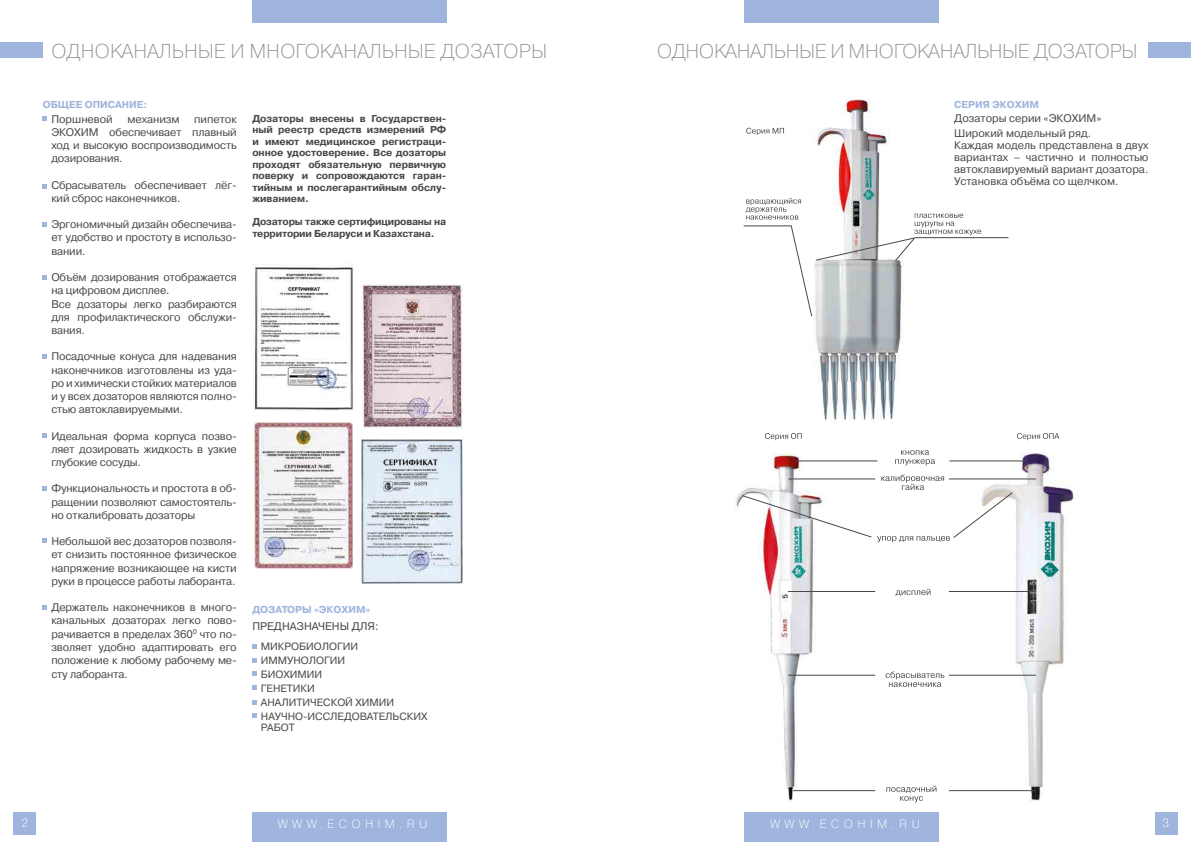
<style>
.page{position:relative;width:1191px;height:842px;background:#fff}
.page>*{position:absolute;margin:0;border:0;box-sizing:border-box;transform-origin:0 0}
.t1{font:20px "Pragmatica Light C";letter-spacing:-.02em;color:#919291}
.t2{font:20px "Pragmatica Light C";color:#919291}
.t3{font:12px "Pragmatica Light C";letter-spacing:.36em;color:#fff}
.t4{font:11px/13.2px "Pragmatica C";letter-spacing:-.01em;color:#484847;text-align:justify}
.t5{font:10.5px/14px "Pragmatica C";color:#484847}
.t6{font:700 10px/11.5px "Pragmatica C";letter-spacing:-.02em;color:#484847;text-align:justify}
.t7{font:700 10px "Pragmatica C";color:#9fb5de}
</style>
<div class="page">
<div style="left:744px;top:0;width:195px;height:23px;background:#9fb5de"></div>
<div style="left:744px;top:812px;width:195px;height:30px;background:#9fb5de"></div>
<div style="left:252px;top:0;width:194px;height:23px;background:#9fb5de"></div>
<div style="left:252px;top:812px;width:194px;height:30px;background:#9fb5de"></div>
<div style="left:14px;top:812px;width:22px;height:22px;background:#9fb5de"></div>
<div style="left:1154px;top:812px;width:23px;height:22px;background:#9fb5de"></div>
<img style="left:815px;top:99px;width:87px;height:323px">
<img style="left:735px;top:453px;width:129px;height:348px">
<img style="left:958px;top:452px;width:116px;height:350px">
<svg style="left:746px;top:128px;width:38px;height:7px"></svg>
<svg style="left:765px;top:433px;width:36px;height:7px"></svg>
<svg style="left:895px;top:450px;width:40px;height:15px"></svg>
<svg style="left:1017px;top:433px;width:42px;height:7px"></svg>
<svg style="left:895px;top:589px;width:35px;height:7px"></svg>
<svg style="left:885px;top:671px;width:59px;height:16px"></svg>
<svg style="left:886px;top:785px;width:50px;height:17px"></svg>
<svg style="left:743px;top:198px;width:265px;height:119px"></svg>
<svg style="left:742px;top:495px;width:129px;height:42px"></svg>
<hr style="left:949px;top:461px;width:78px;height:1px;background:#484847">
<svg style="left:877px;top:474px;width:135px;height:68px"></svg>
<div style="left:1148px;top:43px;width:43px;height:15px;background:#9fb5de"></div>
<hr style="left:795px;top:461px;width:82px;height:1px;background:#484847">
<hr style="left:788px;top:479px;width:87px;height:1px;background:#484847">
<hr style="left:949px;top:479px;width:87px;height:1px;background:#484847">
<hr style="left:788px;top:591px;width:87px;height:1px;background:#484847">
<hr style="left:949px;top:591px;width:87px;height:1px;background:#484847">
<hr style="left:788px;top:675px;width:87px;height:1px;background:#484847">
<hr style="left:949px;top:675px;width:87px;height:1px;background:#484847">
<hr style="left:793px;top:790px;width:82px;height:1px;background:#484847">
<hr style="left:949px;top:790px;width:87px;height:1px;background:#484847">
<img style="left:362px;top:440px;width:100px;height:143px">
<div style="left:0;top:43px;width:43px;height:15px;background:#9fb5de"></div>
<svg style="left:43px;top:116px;width:4px;height:4px"></svg>
<svg style="left:43px;top:184px;width:4px;height:4px"></svg>
<svg style="left:43px;top:222px;width:4px;height:4px"></svg>
<svg style="left:43px;top:275px;width:4px;height:4px"></svg>
<svg style="left:43px;top:354px;width:4px;height:5px"></svg>
<svg style="left:43px;top:433px;width:4px;height:4px"></svg>
<svg style="left:43px;top:486px;width:4px;height:5px"></svg>
<svg style="left:43px;top:538px;width:4px;height:5px"></svg>
<svg style="left:43px;top:605px;width:4px;height:4px"></svg>
<img style="left:254px;top:263px;width:99px;height:149px">
<img style="left:362px;top:284px;width:100px;height:144px">
<img style="left:255px;top:422px;width:97px;height:146px">
<svg style="left:252px;top:644px;width:5px;height:5px"></svg>
<svg style="left:252px;top:658px;width:5px;height:5px"></svg>
<svg style="left:252px;top:671px;width:5px;height:5px"></svg>
<svg style="left:252px;top:685px;width:5px;height:5px"></svg>
<svg style="left:252px;top:700px;width:5px;height:4px"></svg>
<svg style="left:252px;top:714px;width:5px;height:4px"></svg>
<h1 class="t2" style="left:51px;top:40px;width:498px">ОДНОКАНАЛЬНЫЕ И МНОГОКАНАЛЬНЫЕ ДОЗАТОРЫ</h1>
<p class="t7" style="left:43px;top:99px;width:106px">ОБЩЕЕ ОПИСАНИЕ:</p>
<p class="t4" style="left:51px;top:112px;width:63px">Поршневой</p>
<p class="t4" style="left:127px;top:112px;width:54px">механизм</p>
<p class="t6" style="left:252px;top:113px;width:195px">Дозаторы внесены в Государствен&shy;ный реестр средств измерений РФ и имеют медицинское регистраци&shy;онное удостоверение. Все дозаторы проходят обязательную первичную поверку и сопровождаются гаран&shy;тийным и послегарантийным обслу&shy;живанием.</p>
<p class="t6" style="left:252px;top:216px;width:195px">Дозаторы также сертифицированы на территории Беларуси и Казахстана.</p>
<p class="t4" style="left:51px;top:112px;width:187px;text-indent:143px">пипеток ЭКОХИ М обеспечивает плавный ход и высокую воспроизводимость дозирования.</p>
<p class="t4" style="left:51px;top:178px;width:187px">Сбрасыватель обеспечивает лёг&shy;кий сброс наконечников.</p>
<p class="t4" style="left:51px;top:218px;width:187px">Эргономичный дизайн обеспечива&shy;ет удобство и простоту в использо&shy;вании.</p>
<p class="t4" style="left:51px;top:271px;width:187px;text-align:left">Объём дозирования отображается на цифровом дисплее.<br>Все дозаторы легко разбираются для профилактического обслужи&shy;вания.</p>
<p class="t4" style="left:51px;top:350px;width:187px">Посадочные конуса для надевания наконечников изготовлены из уда&shy;ро и химически стойких материалов и у всех дозаторов являются полно&shy;стью автоклавируемыми.</p>
<p class="t4" style="left:51px;top:429px;width:187px">Идеальная форма корпуса позво&shy;ляет дозировать жидкость в узкие глубокие сосуды.</p>
<p class="t4" style="left:51px;top:482px;width:187px">Функциональность и простота в об&shy;ращении позволяют самостоятель&shy;но откалибровать дозаторы</p>
<p class="t4" style="left:51px;top:535px;width:187px">Н ебольшой вес дозаторов позволя&shy;ет снизить постоянное физическое напряжение возникающее на кисти руки в процессе работы лаборанта.</p>
<p class="t4" style="left:51px;top:601px;width:187px">Держатель наконечников в много&shy;канальных дозаторах легко пово&shy;рачивается в пределах 360<sup>0</sup> что по&shy;зволяет удобно адаптировать его положение к любому рабочему ме&shy;сту лаборанта.</p>
<p class="t7" style="left:252px;top:604px;width:119px">ДОЗАТОРЫ «ЭКОХИМ»</p>
<p class="t4" style="left:252px;top:619px;width:38px">ПРЕДНАЗНАЧЕН</p>
<p class="t4" style="left:340px;top:619px;width:40px">Ы ДЛЯ:</p>
<p class="t5" style="left:261px;top:639px;width:18px">МИКРО</p>
<p class="t5" style="left:299px;top:639px;width:52px">БИОЛОГИИ</p>
<p class="t5" style="left:261px;top:653px;width:35px">ИММУНО</p>
<p class="t5" style="left:261px;top:653px;width:77px;text-indent:48px">ЛОГИИ<br>БИОХИ МИИ<br>ГЕНЕТИКИ<br>АНА</p>
<p class="t5" style="left:281px;top:695px;width:16px">ЛИТИЧЕСКОЙ</p>
<p class="t5" style="left:355px;top:695px;width:32px">ХИМИИ</p>
<p class="t5" style="left:261px;top:709px;width:8px">НАУЧНО</p>
<p class="t5" style="left:303px;top:709px;width:13px">-ИСС</p>
<p class="t5" style="left:330px;top:709px;width:30px">ЛЕДОВАТЕ</p>
<p class="t5" style="left:385px;top:709px;width:22px">ЛЬСКИ</p>
<p class="t5" style="left:421px;top:709px;width:8px">Х</p>
<p class="t5" style="left:261px;top:720px;width:28px">РАБОТ</p>
<h1 class="t1" style="left:656px;top:40px;width:482px">ОДНОКАНАЛЬНЫЕ И МНОГОКАНАЛЬНЫЕ ДОЗАТОРЫ</h1>
<p class="t7" style="left:954px;top:99px;width:86px">СЕРИЯ ЭКОХИМ</p>
<p class="t4" style="left:954px;top:110px;width:149px;line-height:15px">Дозаторы серии «ЭКОХИ М»<br>Широкий модельный ряд.</p>
<p class="t4" style="left:954px;top:139px;width:196px;line-height:12px">Каждая модель представлена в двух вариантах – частично и полностью автоклавируемый вариант дозатора.<br>Установка объёма со щелчком.</p>
<p class="t3" style="left:22px;top:816px;width:8px">2</p>
<p class="t3" style="left:278px;top:817px;width:151px">WWW.ECOHIM.RU</p>
<p class="t3" style="left:770px;top:817px;width:151px">WWW.ECOHIM.RU</p>
<p class="t3" style="left:1162px;top:816px;width:8px">3</p>
</div>
